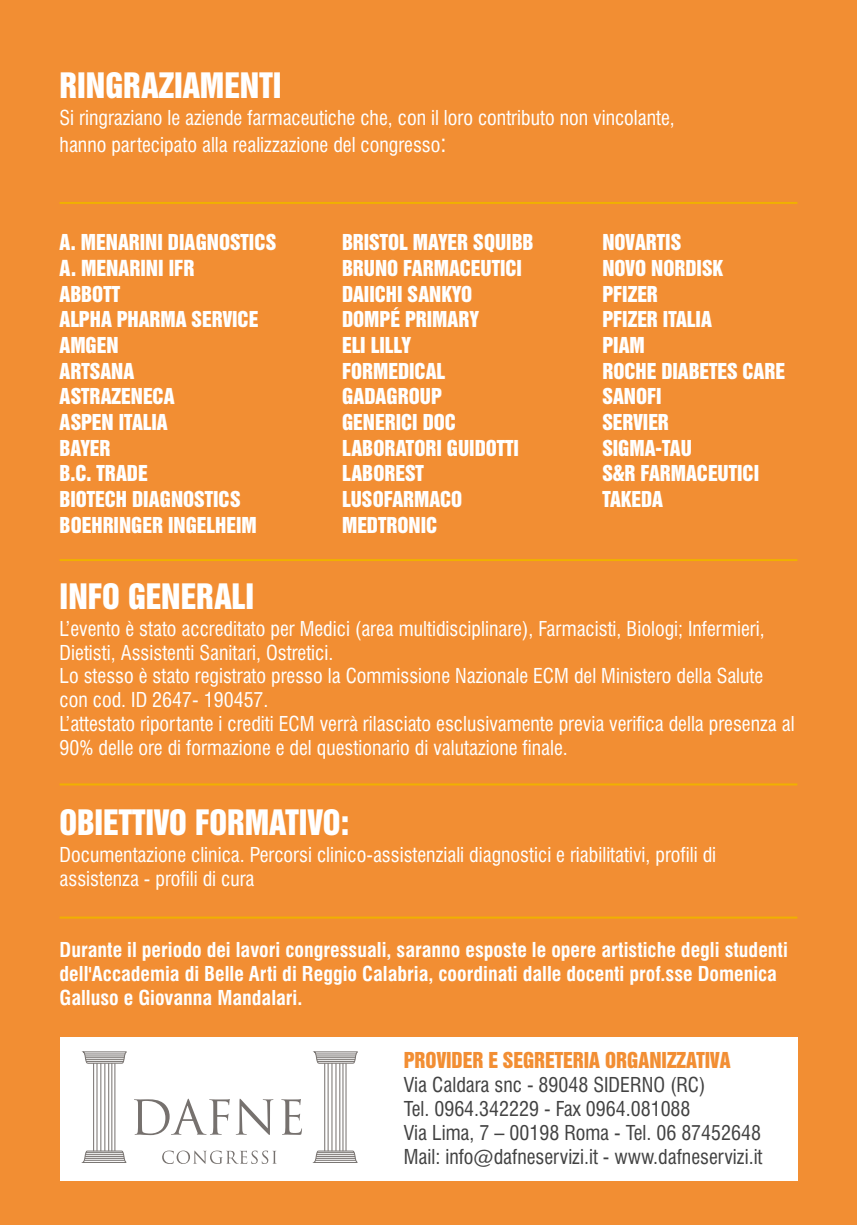
<style>
.page{position:relative;width:857px;height:1225px;background:#fff}
.page>*{position:absolute;margin:0;border:0;box-sizing:border-box;transform-origin:0 0}
.t1{font:32px "Swiss 921 BT Regular A";color:#fff}
.t2{font:20.2px "Swiss 921 BT Regular A";color:#fff}
.t3{font:condensed 20px/24px "Swiss 721 BT";color:#fff}
.t4{font:20px/25.6px "Swiss 921 BT Regular A";color:#fff}
.t5{font:700 condensed 20px/24px "Swiss 721 BT";color:#fff}
.t6{font:condensed 20px/24px "Swiss 721 BT";color:#424242}
.t7{font:20px "Swiss 921 BT Regular A";color:#f28e33}
.s1{font-size:24px}
</style>
<div class="page">
<div style="left:0;top:0;width:856px;height:1225px;background:#f28e33"></div>
<hr style="left:60px;top:202px;width:737px;height:2px;background:#f0b100">
<hr style="left:60px;top:559px;width:737px;height:2px;background:#f0b100">
<hr style="left:60px;top:783px;width:737px;height:2px;background:#f0b100">
<hr style="left:60px;top:916px;width:737px;height:2px;background:#f0b100">
<div style="left:60px;top:1037px;width:737px;height:144px;background:#fff"></div>
<hr style="left:93px;top:1063px;width:1px;height:88px;background:#76716e">
<hr style="left:114px;top:1063px;width:1px;height:88px;background:#76716e">
<hr style="left:97px;top:1063px;width:1px;height:88px;background:#76716e">
<hr style="left:100px;top:1063px;width:1px;height:88px;background:#76716e">
<hr style="left:108px;top:1063px;width:1px;height:88px;background:#76716e">
<hr style="left:111px;top:1063px;width:1px;height:88px;background:#76716e">
<hr style="left:104px;top:1063px;width:1px;height:88px;background:#76716e">
<svg style="left:81px;top:1051px;width:46px;height:12px"></svg>
<hr style="left:87px;top:1062px;width:35px;height:1px;background:#76716e">
<hr style="left:84px;top:1053px;width:41px;height:1px;background:#76716e">
<hr style="left:86px;top:1061px;width:37px;height:1px;background:#76716e">
<hr style="left:85px;top:1057px;width:39px;height:1px;background:#76716e">
<hr style="left:86px;top:1059px;width:38px;height:1px;background:#76716e">
<hr style="left:85px;top:1055px;width:39px;height:1px;background:#76716e">
<svg style="left:81px;top:1150px;width:46px;height:13px"></svg>
<hr style="left:87px;top:1150px;width:35px;height:1px;background:#76716e">
<hr style="left:84px;top:1160px;width:41px;height:1px;background:#76716e">
<hr style="left:86px;top:1152px;width:37px;height:1px;background:#76716e">
<hr style="left:85px;top:1156px;width:39px;height:1px;background:#76716e">
<hr style="left:85px;top:1154px;width:39px;height:1px;background:#76716e">
<hr style="left:85px;top:1158px;width:39px;height:1px;background:#76716e">
<hr style="left:324px;top:1063px;width:1px;height:88px;background:#76716e">
<hr style="left:345px;top:1063px;width:1px;height:88px;background:#76716e">
<hr style="left:327px;top:1063px;width:1px;height:88px;background:#76716e">
<hr style="left:331px;top:1063px;width:1px;height:88px;background:#76716e">
<hr style="left:339px;top:1063px;width:1px;height:88px;background:#76716e">
<hr style="left:342px;top:1063px;width:1px;height:88px;background:#76716e">
<hr style="left:335px;top:1063px;width:1px;height:88px;background:#76716e">
<svg style="left:313px;top:1051px;width:45px;height:12px"></svg>
<hr style="left:318px;top:1062px;width:35px;height:1px;background:#76716e">
<hr style="left:315px;top:1053px;width:41px;height:1px;background:#76716e">
<hr style="left:317px;top:1061px;width:37px;height:1px;background:#76716e">
<hr style="left:316px;top:1057px;width:39px;height:1px;background:#76716e">
<hr style="left:316px;top:1059px;width:39px;height:1px;background:#76716e">
<hr style="left:316px;top:1055px;width:39px;height:1px;background:#76716e">
<svg style="left:312px;top:1150px;width:46px;height:13px"></svg>
<hr style="left:318px;top:1150px;width:35px;height:1px;background:#76716e">
<hr style="left:315px;top:1160px;width:41px;height:1px;background:#76716e">
<hr style="left:317px;top:1152px;width:37px;height:1px;background:#76716e">
<hr style="left:316px;top:1156px;width:39px;height:1px;background:#76716e">
<hr style="left:316px;top:1154px;width:38px;height:1px;background:#76716e">
<hr style="left:316px;top:1158px;width:39px;height:1px;background:#76716e">
<svg style="left:134px;top:1098px;width:96px;height:37px"></svg>
<svg style="left:236px;top:1098px;width:37px;height:37px"></svg>
<svg style="left:281px;top:1099px;width:21px;height:35px"></svg>
<svg style="left:162px;top:1150px;width:114px;height:14px"></svg>
<h1 class="t1" style="left:60px;top:73px;width:223px">RINGRAZIAMENTI</h1>
<p class="t3" style="left:60px;top:105px;width:616px;line-height:27.8px">Si ringraziano le aziende farmaceutiche che, con il loro contributo non vincolante, hanno partecipato alla realizzazione del congresso<span class="s1">:</span></p>
<p class="t4" style="left:60px;top:232px;width:218px">A. MENARINI DIAGNOSTICS</p>
<p class="t2" style="left:60px;top:261px;width:136px">A. MENARINI IFR</p>
<p class="t4" style="left:60px;top:284px;width:200px">ABBOTT<br>ALPHA PHARMA SERVICE<br>AMGEN<br>ARTSANA<br>ASTRAZENECA<br>ASPEN ITALIA<br>BAYER<br>B.C. TRADE<br>BIOTECH DIAGNOSTICS<br>BOEHRINGER INGELHEIM</p>
<h1 class="t1" style="left:60px;top:584px;width:196px">INFO GENERALI</h1>
<p class="t4" style="left:342px;top:232px;width:193px">BRISTOL MAYER SQUIBB<br>BRUNO FARMACEUTICI<br>DAIICHI SANKYO<br>DOMPÉ PRIMARY<br>ELI LILLY<br>FORMEDICAL<br>GADAGROUP<br>GENERICI DOC<br>LABORATORI GUIDOTTI<br>LABOREST<br>LUSOFARMACO<br>MEDTRONIC</p>
<p class="t4" style="left:602px;top:232px;width:184px">NOVARTIS<br>NOVO NORDISK<br>PFIZER<br>PFIZER ITALIA<br>PIAM<br>ROCHE DIABETES CARE<br>SANOFI<br>SERVIER<br>SIGMA-TAU<br>S&amp;R FARMACEUTICI<br>TAKEDA</p>
<p class="t3" style="left:60px;top:618px;width:736px">L’evento è stato accreditato per Medici (area multidisciplinare), Farmacisti, Biologi; Infermieri, Dietisti, Assistenti Sanitari, Ostretici.<br>Lo stesso è stato registrato presso la Commissione Nazionale ECM del Ministero della Salute con cod. ID 2647- 190457.<br>L’attestato riportante i crediti ECM verrà rilasciato esclusivamente previa verifica della presenza al 90% delle ore di formazione e del questionario di valutazione finale.</p>
<h1 class="t1" style="left:60px;top:810px;width:291px">OBIETTIVO FORMATIVO:</h1>
<p class="t3" style="left:60px;top:844px;width:657px">Documentazione clinica. Percorsi clinico-assistenziali diagnostici e riabilitativi, profili di assistenza - profili di cura</p>
<p class="t5" style="left:60px;top:940px;width:729px">Durante il periodo dei lavori congressuali, saranno esposte le opere artistiche degli studenti dell'Accademia di Belle Arti di Reggio Calabria, coordinati dalle docenti prof.sse Domenica<br>Galluso e Giovanna Mandalari.</p>
<p class="t7" style="left:403px;top:1053px;width:328px">PROVIDER E SEGRETERIA ORGANIZZATIVA</p>
<p class="t6" style="left:403px;top:1075px;width:360px">Via Caldara snc - 89048 SIDERNO (RC)<br>Tel. 0964.342229 - Fax 0964.081088<br>Via Lima, 7 – 00198 Roma - Tel. 06 87452648<br>Mail: info@dafneservizi.it - www.dafneservizi.it</p>
</div>
